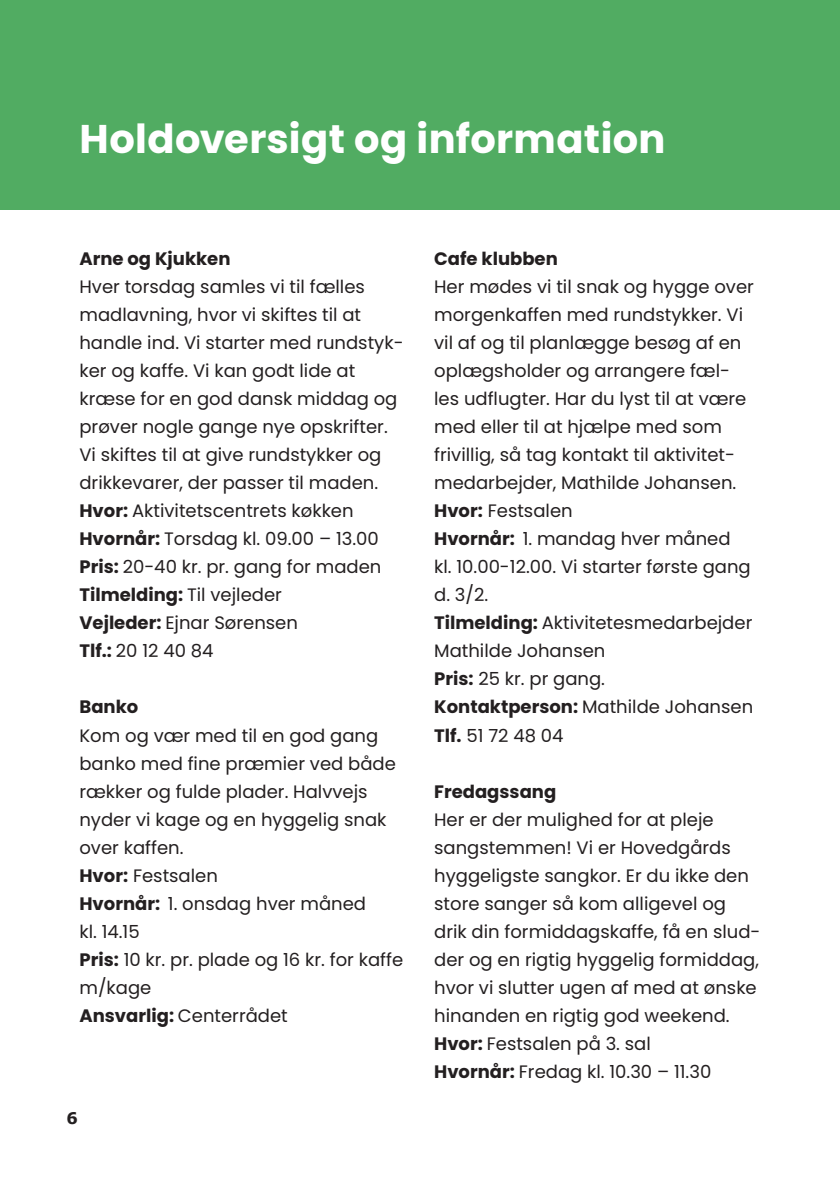
<style>
.page{position:relative;width:840px;height:1191px;background:#fff}
.page>*{position:absolute;margin:0;border:0;box-sizing:border-box;transform-origin:0 0}
.Underoverskrift{font:700 40px "Poppins";letter-spacing:.01em;color:#fff}
.brødtekst{font:18px/28px "Poppins";color:#231f20}
.Mellemrubrik{font:700 18px "Poppins";color:#231f20}
.brødtekst-2{font:700 18px "Poppins";color:#231f20}
.t1{font:700 16px "Verdana";color:#231f20}
.s1{font-weight:700}
.s2{font-weight:400}
</style>
<div class="page">
<div style="left:0;top:0;width:839px;height:209px;background:#51ac62"></div>
<h2 class="Underoverskrift" style="left:79px;top:115px;width:587px">Holdoversigt og information</h2>
<h3 class="Mellemrubrik" style="left:79px;top:248px;width:152px">Arne og Kjukken</h3>
<p class="brødtekst" style="left:79px;top:273px;width:325px">Hver torsdag samles vi til fælles madlavning, hvor vi skiftes til at handle ind. Vi starter med rundstyk&shy;ker og kaffe. Vi kan godt lide at kræse for en god dansk middag og prøver nogle gange nye opskrifter.<br>Vi skiftes til at give rundstykker og drikkevarer, der passer til maden.</p>
<p class="brødtekst" style="left:79px;top:497px;width:275px"><span class="s1">Hvor:</span> Aktivitetscentrets køkken</p>
<p class="brødtekst" style="left:79px;top:525px;width:301px"><span class="s1">Hvornår:</span> Torsdag kl. 09.00 – 13.00</p>
<p class="brødtekst" style="left:79px;top:553px;width:303px"><span class="s1">Pris:</span> 20-40 kr. pr. gang for maden</p>
<p class="brødtekst-2" style="left:79px;top:584px;width:204px">Tilmelding: <span class="s2">Til vejleder</span></p>
<p class="brødtekst" style="left:79px;top:609px;width:220px"><span class="s1">Vejleder:</span> Ejnar Sørensen</p>
<p class="brødtekst" style="left:79px;top:637px;width:135px"><span class="s1">Tlf.:</span> 20 12 40 84</p>
<h3 class="Mellemrubrik" style="left:79px;top:696px;width:60px">Banko</h3>
<p class="brødtekst" style="left:79px;top:721px;width:318px">Kom og vær med til en god gang banko med fine præmier ved både rækker og fulde plader. Halvvejs nyder vi kage og en hyggelig snak over kaffen.</p>
<p class="brødtekst" style="left:79px;top:861px;width:140px"><span class="s1">Hvor:</span> Festsalen</p>
<p class="brødtekst" style="left:79px;top:889px;width:288px"><span class="s1">Hvornår:</span> 1. onsdag hver måned</p>
<p class="brødtekst" style="left:79px;top:917px;width:62px">kl. 14.15</p>
<p class="brødtekst" style="left:79px;top:945px;width:325px"><span class="s1">Pris:</span> 10 kr. pr. plade og 16 kr. for kaffe m/kage</p>
<p class="brødtekst" style="left:79px;top:1001px;width:210px"><span class="s1">Ansvarlig:</span> Centerrådet</p>
<p class="t1" style="left:66px;top:1107px;width:13px">6</p>
<h3 class="Mellemrubrik" style="left:434px;top:248px;width:125px">Cafe klubben</h3>
<p class="brødtekst" style="left:434px;top:273px;width:321px">Her mødes vi til snak og hygge over</p>
<p class="brødtekst" style="left:434px;top:301px;width:313px">morgenkaffen med rundstykker. Vi vil af og til planlægge besøg af en oplægsholder og arrangere fæl&shy;les udflugter. Har du lyst til at være med eller til at hjælpe med som frivillig, så tag kontakt til aktivitet&shy;medarbejder, Mathilde Johansen.</p>
<p class="brødtekst" style="left:434px;top:497px;width:140px"><span class="s1">Hvor:</span> Festsalen</p>
<p class="brødtekst" style="left:434px;top:525px;width:298px"><span class="s1">Hvornår:</span> 1. mandag hver måned</p>
<p class="brødtekst" style="left:434px;top:553px;width:318px">kl. 10.00-12.00. Vi starter første gang d. 3/2.</p>
<p class="brødtekst" style="left:434px;top:609px;width:319px"><span class="s1">Tilmelding:</span> Aktivitetesmedarbejder<br>Mathilde Johansen</p>
<p class="brødtekst" style="left:434px;top:665px;width:172px"><span class="s1">Pris:</span> 25 kr. pr gang.</p>
<p class="brødtekst" style="left:434px;top:693px;width:320px"><span class="s1">Kontaktperson:</span> Mathilde Johansen</p>
<p class="brødtekst" style="left:434px;top:721px;width:131px"><span class="s1">Tlf.</span> 51 72 48 04</p>
<h3 class="Mellemrubrik" style="left:434px;top:780px;width:123px">Fredagssang</h3>
<p class="brødtekst" style="left:434px;top:805px;width:327px">Her er der mulighed for at pleje sangstemmen! Vi er Hovedgårds hyggeligste sangkor. Er du ikke den store sanger så kom alligevel og drik din formiddagskaffe, få en slud&shy;der og en rigtig hyggelig formiddag, hvor vi slutter ugen af med at ønske hinanden en rigtig god weekend.</p>
<p class="brødtekst" style="left:434px;top:1029px;width:218px"><span class="s1">Hvor:</span> Festsalen på 3. sal</p>
<p class="brødtekst" style="left:434px;top:1057px;width:278px"><span class="s1">Hvornår:</span> Fredag kl. 10.30 – 11.30</p>
</div>
